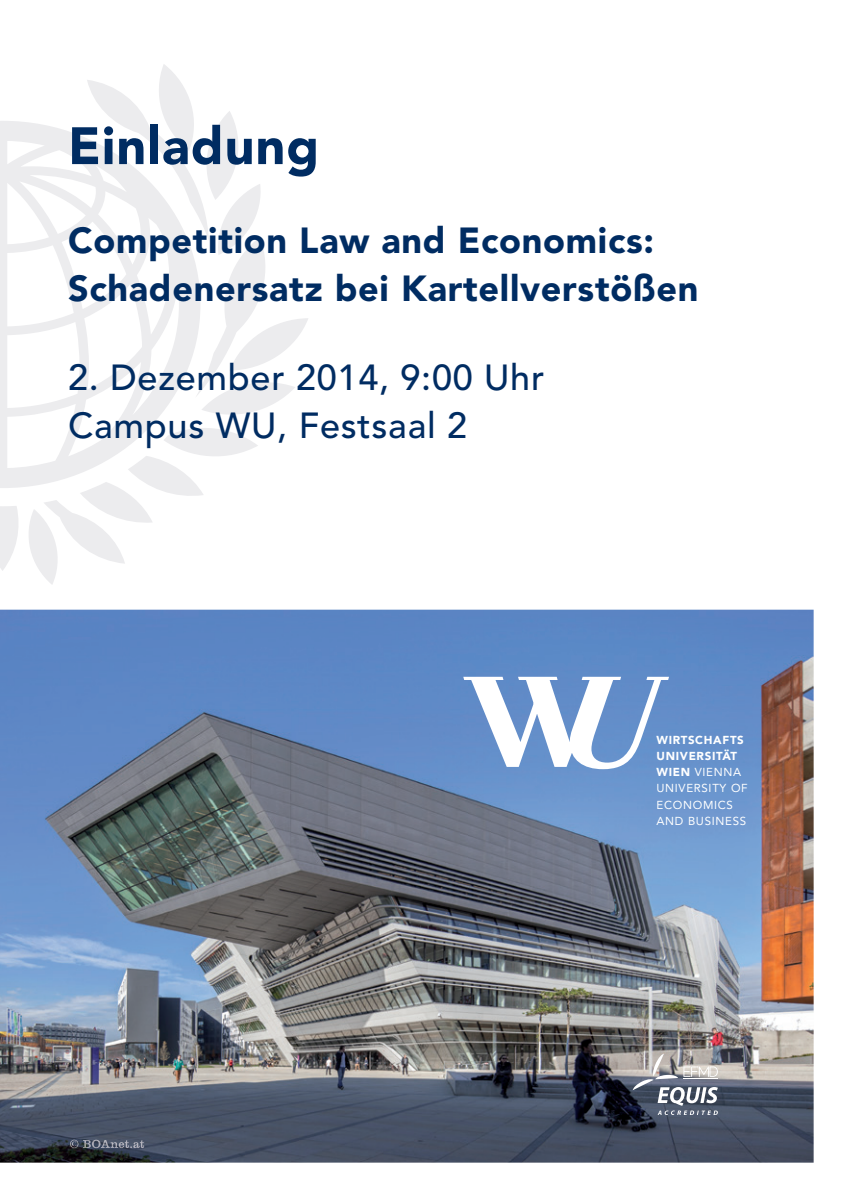
<style>
.page{position:relative;width:842px;height:1191px;background:#fff}
.page>*{position:absolute;margin:0;border:0;box-sizing:border-box;transform-origin:0 0}
.t1{font:900 52px "Avenir LT Std";letter-spacing:.02em;color:#002c62}
.t2{font:900 36px/48px "Avenir LT Std";letter-spacing:.02em;color:#002c62}
.t3{font:500 36px/48px "Avenir LT Std";letter-spacing:.02em;color:#002c62}
.t4{font:11.6px/16.2px "Avenir LT Std";letter-spacing:.06em;color:#fff}
.s1{font-weight:900}
</style>
<div class="page">
<svg style="left:0;top:64px;width:308px;height:520px"></svg>
<img style="left:1px;top:609px;width:813px;height:553px">
<svg style="left:463px;top:677px;width:206px;height:92px"></svg>
<svg style="left:633px;top:1053px;width:85px;height:62px;background:#8b8e97"></svg>
<hr style="left:683px;top:1078px;width:35px;height:1px;background:#fff">
<hr style="left:0;top:609px;width:1px;height:553px;background:#002c62">
<img style="left:70px;top:1139px;width:74px;height:9px">
<h1 class="t1" style="left:68px;top:114px;width:253px">Einladung</h1>
<h2 class="t2" style="left:68px;top:216px;width:632px">Competition Law and Economics:<br>Schadenersatz bei Kartellverstößen</h2>
<h2 class="t3" style="left:68px;top:354px;width:478px">2. Dezember 2014, 9:00 Uhr<br>Campus WU, Festsaal 2</h2>
<p class="t4" style="left:656px;top:731px;width:93px"><span class="s1">WIRTSCHAFTS<br>UNIVERSITÄT<br>WIEN</span> VIENNA<br>UNIVERSITY OF<br>ECONOMICS<br>AND BUSINESS</p>
</div>
